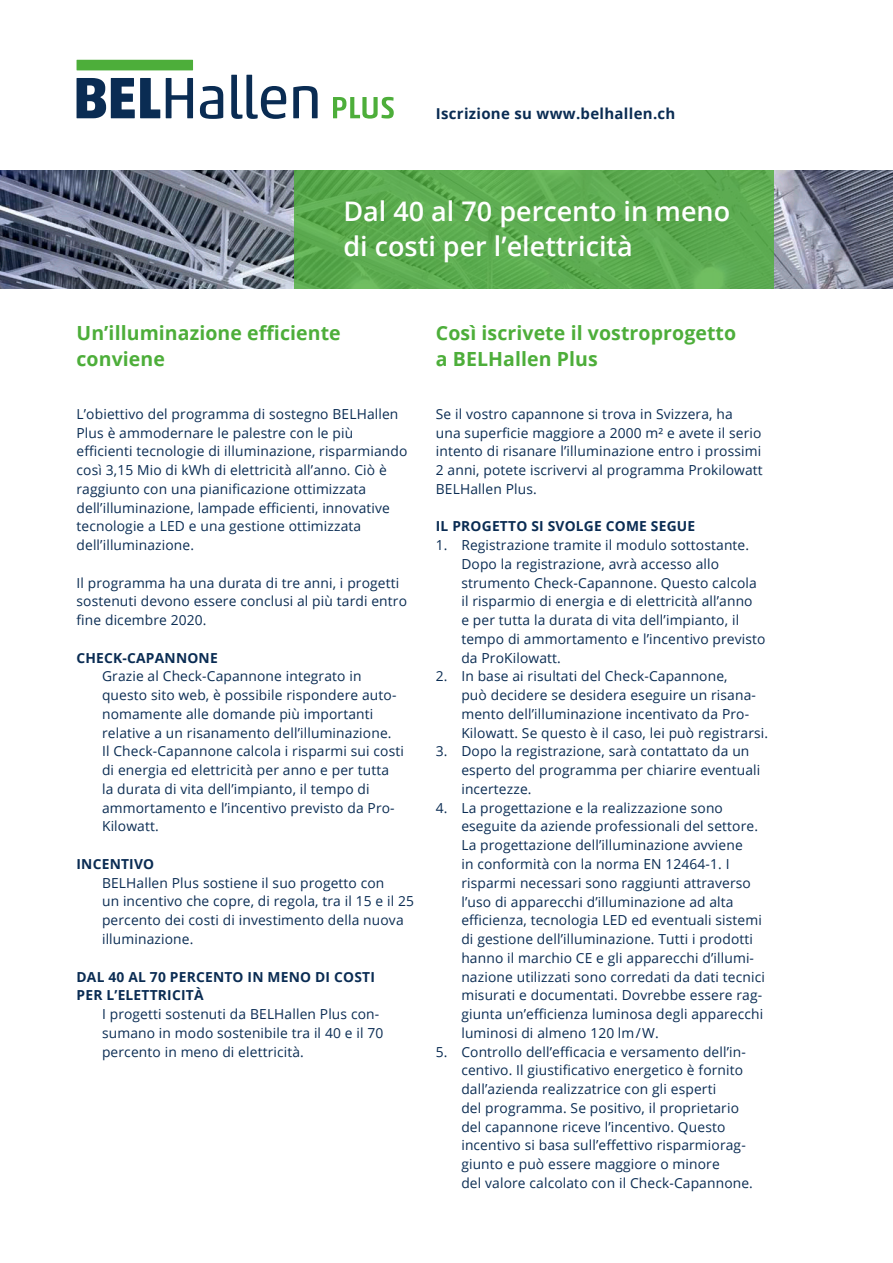
<style>
.page{position:relative;width:893px;height:1263px;background:#fff}
.page>*{position:absolute;margin:0;border:0;box-sizing:border-box;transform-origin:0 0}
.t1{font:600 27px/35.1px "Open Sans";color:#fff}
.t2{font:700 19.5px/26.2px "Open Sans";letter-spacing:.005em;color:#4dae3a}
.t3{font:700 15px "Open Sans";letter-spacing:.02em;color:#0a2c53}
.t4{font:13.8px/18.8px "Open Sans";letter-spacing:.01em;color:#0a2c53}
.t5{font:700 13.8px/18.8px "Open Sans";letter-spacing:.015em;color:#0a2c53}
</style>
<div class="page">
<img style="left:0;top:170px;width:893px;height:119px">
<svg style="left:77px;top:78px;width:83px;height:40px"></svg>
<svg style="left:166px;top:78px;width:27px;height:40px"></svg>
<svg style="left:200px;top:86px;width:23px;height:33px"></svg>
<svg style="left:231px;top:75px;width:55px;height:44px"></svg>
<svg style="left:293px;top:86px;width:25px;height:32px"></svg>
<div style="left:77px;top:60px;width:116px;height:10px;background:#4dae3a"></div>
<svg style="left:333px;top:97px;width:61px;height:22px"></svg>
<svg style="left:295px;top:170px;width:479px;height:119px;fill:#5dac51"></svg>
<p class="t3" style="left:436px;top:103px;width:241px">Iscrizione su www.belhallen.ch</p>
<h1 class="t1" style="left:343px;top:193px;width:388px">Dal 40 al 70 percento in meno di costi per l’elettricità</h1>
<h2 class="t2" style="left:77px;top:319px;width:266px">Un’illuminazione efficiente conviene</h2>
<p class="t4" style="left:77px;top:404px;width:332px">L’obiettivo del programma di sostegno BELHallen Plus è ammodernare le palestre con le più efficienti tecnologie di illuminazione, risparmiando così 3,15 Mio di kWh di elettricità all’anno. Ciò è raggiunto con una pianificazione ottimizzata dell’illuminazione, lampade efficienti, innovative tecnologie a LED e una gestione ottimizzata dell’illuminazione.</p>
<p class="t4" style="left:77px;top:573px;width:332px">Il programma ha una durata di tre anni, i progetti sostenuti devono essere conclusi al più tardi entro fine dicembre 2020.</p>
<p class="t5" style="left:77px;top:648px;width:143px">CHECK-CAPANNONE</p>
<p class="t4" style="left:102px;top:667px;width:303px">Grazie al Check-Capannone integrato in questo sito web, è possibile rispondere auto&shy;nomamente alle domande più importanti relative a un risanamento dell’illuminazione.<br>Il Check-Capannone calcola i risparmi sui costi di energia ed elettricità per anno e per tutta<br>la durata di vita dell’impianto, il tempo di ammortamento e l’incentivo previsto da Pro-Kilowatt.</p>
<p class="t5" style="left:77px;top:854px;width:79px">INCENTIVO</p>
<p class="t4" style="left:102px;top:873px;width:313px">BELHallen Plus sostiene il suo progetto con<br>un incentivo che copre, di regola, tra il 15 e il 25 percento dei costi di investimento della nuova illuminazione.</p>
<p class="t5" style="left:77px;top:967px;width:300px">DAL 40 AL 70 PERCENTO IN MENO DI COSTI<br>PER L’ELETTRICITÀ</p>
<p class="t4" style="left:102px;top:1004px;width:283px">I progetti sostenuti da BELHallen Plus con&shy;sumano in modo sostenibile tra il 40 e il 70 percento in meno di elettricità.</p>
<h2 class="t2" style="left:436px;top:319px;width:302px">Così iscrivete il vostroprogetto a BELHallen Plus</h2>
<p class="t4" style="left:436px;top:404px;width:328px">Se il vostro capannone si trova in Svizzera, ha<br>una superficie maggiore a 2000 m² e avete il serio intento di risanare l’illuminazione entro i prossimi 2 anni, potete iscrivervi al programma Prokilowatt BELHallen Plus.</p>
<p class="t5" style="left:436px;top:517px;width:261px">IL PROGETTO SI SVOLGE COME SEGUE</p>
<p class="t4" style="left:461px;top:535px;width:306px;text-indent:-26px">1. Registrazione tramite il modulo sottostante.<br>Dopo la registrazione, avrà accesso allo strumento Check-Capannone. Questo calcola il risparmio di energia e di elettricità all’anno<br>e per tutta la durata di vita dell’impianto, il tempo di ammortamento e l’incentivo previsto da ProKilowatt.</p>
<p class="t4" style="left:461px;top:667px;width:308px;text-indent:-26px">2. In base ai risultati del Check-Capannone,<br>può decidere se desidera eseguire un risana&shy;mento dell’illuminazione incentivato da Pro-Kilowatt. Se questo è il caso, lei può registrarsi.</p>
<p class="t4" style="left:461px;top:742px;width:300px;text-indent:-26px">3. Dopo la registrazione, sarà contattato da un esperto del programma per chiarire eventuali incertezze.</p>
<p class="t4" style="left:461px;top:798px;width:305px;text-indent:-26px">4. La progettazione e la realizzazione sono eseguite da aziende professionali del settore.<br>La progettazione dell’illuminazione avviene<br>in conformità con la norma EN 12464-1. I risparmi necessari sono raggiunti attraverso l’uso di apparecchi d’illuminazione ad alta efficienza, tecnologia LED ed eventuali sistemi di gestione dell’illuminazione. Tutti i prodotti hanno il marchio CE e gli apparecchi d’illumi&shy;nazione utilizzati sono corredati da dati tecnici misurati e documentati. Dovrebbe essere rag&shy;giunta un’efficienza luminosa degli apparecchi luminosi di almeno 120 lm / W.</p>
<p class="t4" style="left:461px;top:1042px;width:293px;text-indent:-26px">5. Controllo dell’efficacia e versamento dell’in&shy;centivo. Il giustificativo energetico è fornito dall’azienda realizzatrice con gli esperti<br>del programma. Se positivo, il proprietario del capannone riceve l’incentivo. Questo incentivo si basa sull’effettivo risparmiorag&shy;giunto e può essere maggiore o minore<br>del valore calcolato con il Check-Capannone.</p>
</div>
